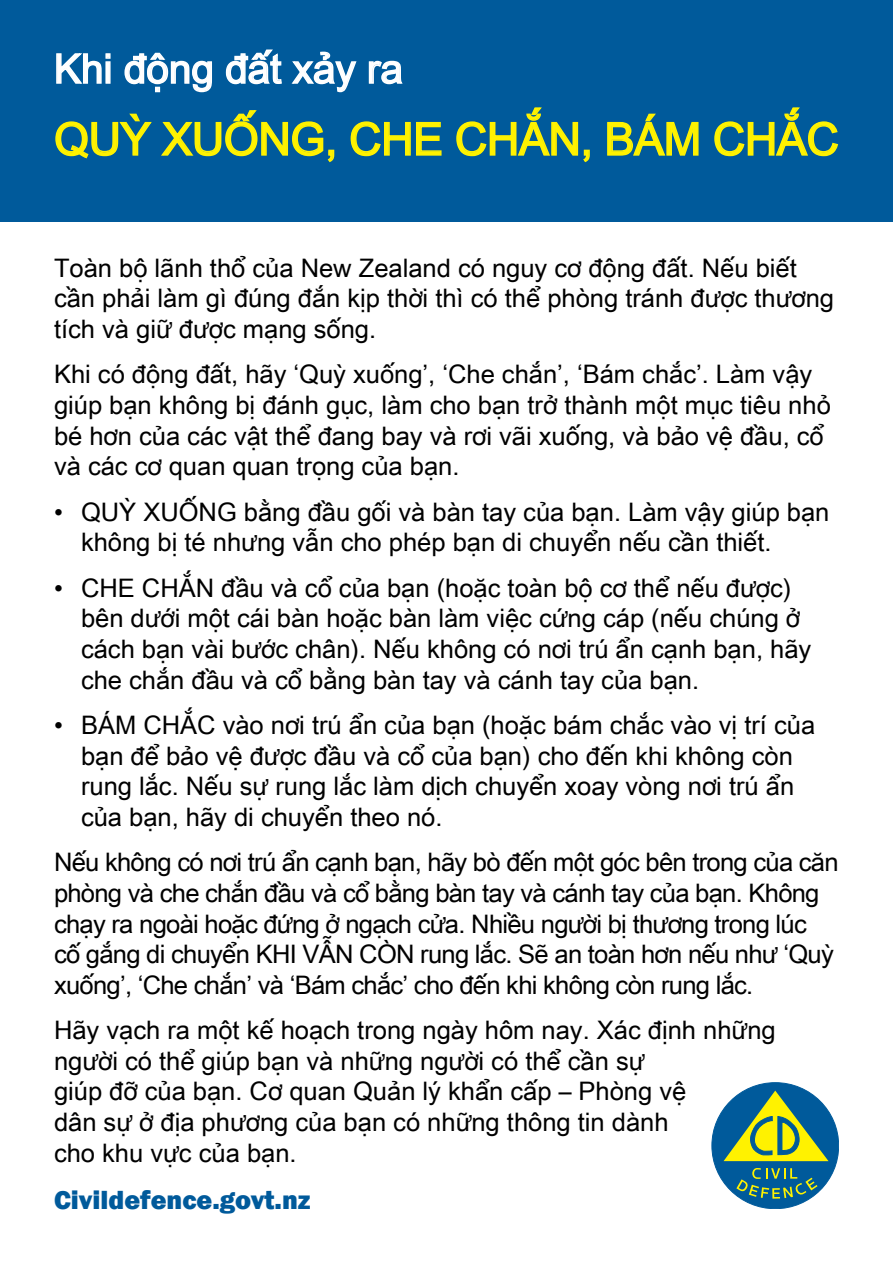
<style>
.page{position:relative;width:893px;height:1263px;background:#fff}
.page>*{position:absolute;margin:0;border:0;box-sizing:border-box;transform-origin:0 0}
.t1{font:45px "Arial Unicode MS";letter-spacing:-.01em;color:#fff200}
.t2{font:40.5px "Arial Unicode MS";color:#fff}
.t3{font:800 27px "Franklin Gothic";color:#005a9b}
.t4{font:25.5px/30.6px "Arial Unicode MS";color:#000}
.t5{font:25.5px/30.6px "Arial Unicode MS";letter-spacing:-.025em;color:#000}
</style>
<div class="page">
<div style="left:0;top:0;width:893px;height:221px;background:#005a9b"></div>
<div style="left:712px;top:1083px;width:127px;height:126px;background:#005a9b;border-radius:50%"></div>
<svg style="left:724px;top:1090px;width:104px;height:71px"></svg>
<svg style="left:736px;top:1168px;width:81px;height:31px"></svg>
<svg style="left:56px;top:53px;width:55px;height:31px"></svg>
<svg style="left:124px;top:52px;width:88px;height:41px"></svg>
<svg style="left:225px;top:49px;width:57px;height:36px"></svg>
<svg style="left:291px;top:51px;width:66px;height:42px"></svg>
<svg style="left:368px;top:60px;width:35px;height:25px"></svg>
<svg style="left:55px;top:113px;width:97px;height:46px"></svg>
<svg style="left:161px;top:110px;width:174px;height:53px"></svg>
<svg style="left:350px;top:121px;width:92px;height:36px"></svg>
<svg style="left:456px;top:107px;width:134px;height:56px"></svg>
<svg style="left:607px;top:113px;width:92px;height:43px"></svg>
<svg style="left:714px;top:107px;width:125px;height:50px"></svg>
<h2 class="t2" style="left:54px;top:39px;width:350px">Khi động đất xảy ra</h2>
<h1 class="t1" style="left:54px;top:106px;width:786px">QUỲ XUỐNG, CHE CHẮN, BÁM CHẮC</h1>
<p class="t4" style="left:54px;top:252px;width:782px">Toàn bộ lãnh thổ của New Zealand có nguy cơ động đất. Nếu biết cần phải làm gì đúng đắn kịp thời thì có thể phòng tránh được thương tích và giữ được mạng sống.</p>
<p class="t4" style="left:54px;top:358px;width:778px">Khi có động đất, hãy ‘Quỳ xuống’, ‘Che chắn’, ‘Bám chắc’. Làm vậy giúp bạn không bị đánh gục, làm cho bạn trở thành một mục tiêu nhỏ bé hơn của các vật thể đang bay và rơi vãi xuống, và bảo vệ đầu, cổ và các cơ quan quan trọng của bạn.</p>
<p class="t4" style="left:81px;top:496px;width:750px;text-indent:-27px">• QUỲ XUỐNG bằng đầu gối và bàn tay của bạn. Làm vậy giúp bạn không bị té nhưng vẫn cho phép bạn di chuyển nếu cần thiết.</p>
<p class="t4" style="left:81px;top:572px;width:732px;text-indent:-27px">• CHE CHẮN đầu và cổ của bạn (hoặc toàn bộ cơ thể nếu được) bên dưới một cái bàn hoặc bàn làm việc cứng cáp (nếu chúng ở cách bạn vài bước chân). Nếu không có nơi trú ẩn cạnh bạn, hãy che chắn đầu và cổ bằng bàn tay và cánh tay của bạn.</p>
<p class="t4" style="left:81px;top:709px;width:736px;text-indent:-27px">• BÁM CHẮC vào nơi trú ẩn của bạn (hoặc bám chắc vào vị trí của bạn để bảo vệ được đầu và cổ của bạn) cho đến khi không còn rung lắc. Nếu sự rung lắc làm dịch chuyển xoay vòng nơi trú ẩn của bạn, hãy di chuyển theo nó.</p>
<p class="t5" style="left:54px;top:846px;width:786px">Nếu không có nơi trú ẩn cạnh bạn, hãy bò đến một góc bên trong của căn phòng và che chắn đầu và cổ bằng bàn tay và cánh tay của bạn. Không chạy ra ngoài hoặc đứng ở ngạch cửa. Nhiều người bị thương trong lúc cố gắng di chuyển KHI VẪN CÒN rung lắc. Sẽ an toàn hơn nếu như ‘Quỳ xuống’, ‘Che chắn’ và ‘Bám chắc’ cho đến khi không còn rung lắc.</p>
<p class="t4" style="left:54px;top:1014px;width:723px">Hãy vạch ra một kế hoạch trong ngày hôm nay. Xác định những người có thể giúp bạn và những người có thể cần sự<br>giúp đỡ của bạn. Cơ quan Quản lý khẩn cấp – Phòng vệ<br>dân sự ở địa phương của bạn có những thông tin dành<br>cho khu vực của bạn.</p>
<p class="t3" style="left:54px;top:1182px;width:258px">Civildefence.govt.nz</p>
</div>
